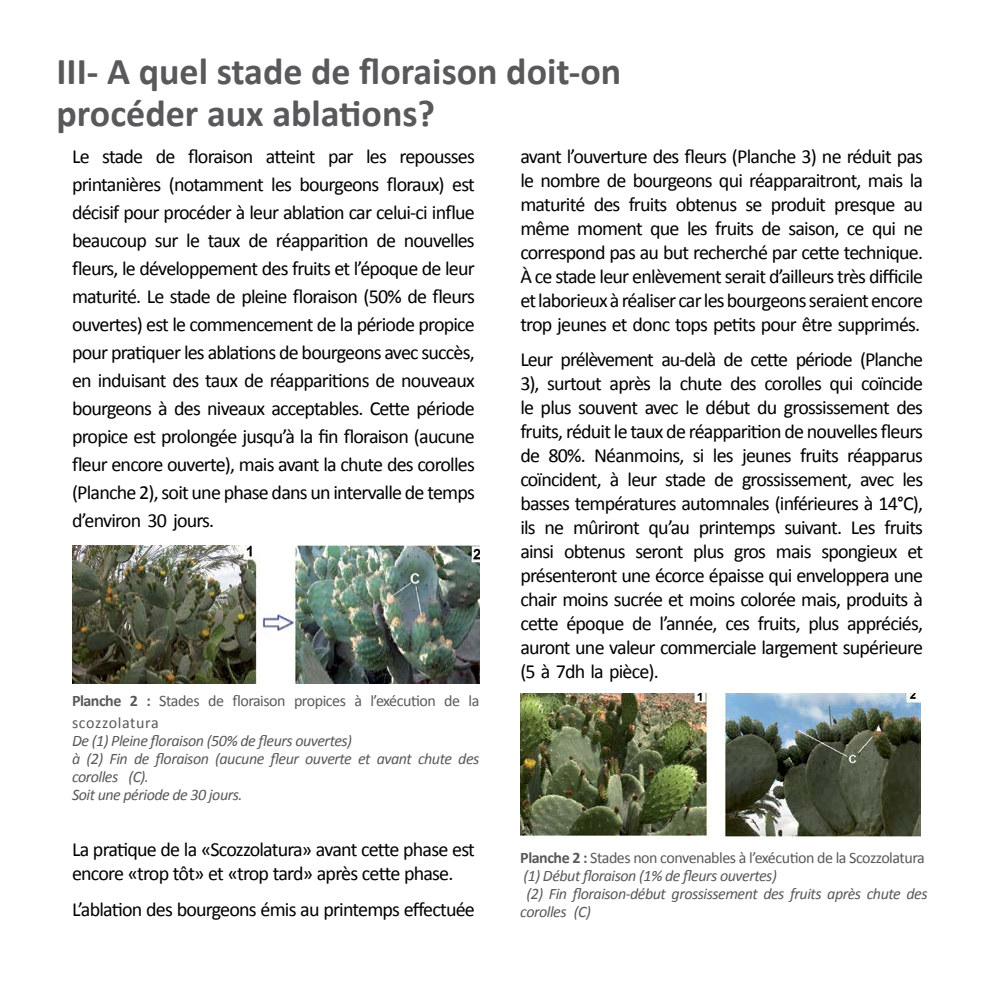
<style>
.page{position:relative;width:993px;height:993px;background:#fff}
.page>*{position:absolute;margin:0;border:0;box-sizing:border-box;transform-origin:0 0}
.t1{font:700 38px/42px "Calibri";color:#58595b}
.t2{font:20px/24px "Calibri";letter-spacing:-.04em;color:#000;text-align:justify}
.t3{font:italic 16px/18px "Calibri";letter-spacing:-.03em;color:#58595b}
.t4{font:16px/22px "Calibri";letter-spacing:-.03em;color:#58595b}
.s1{font-weight:700}
</style>
<div class="page">
<img style="left:72px;top:545px;width:407px;height:138px">
<img style="left:520px;top:693px;width:400px;height:145px">
<h1 class="t1" style="left:56px;top:48px;width:566px">III- A quel stade de floraison doit-on procéder aux ablations?</h1>
<p class="t2" style="left:72px;top:142px;width:404px;line-height:28px">Le stade de floraison atteint par les repousses printanières (notamment les bourgeons floraux) est décisif pour procéder à leur ablation car celui-ci influe beaucoup sur le taux de réapparition de nouvelles fleurs, le développement des fruits et l’époque de leur maturité. Le stade de pleine floraison (50% de fleurs ouvertes) est le commencement de la période propice pour pratiquer les ablations de bourgeons avec succès, en induisant des taux de réapparitions de nouveaux bourgeons à des niveaux acceptables. Cette période propice est prolongée jusqu’à la fin floraison (aucune fleur encore ouverte), mais avant la chute des corolles (Planche 2), soit une phase dans un intervalle de temps d’environ 30 jours.</p>
<p class="t4" style="left:72px;top:689px;width:408px"><span class="s1">Planche 2 :</span> Stades de floraison propices à l’exécution de la scozzolatura</p>
<p class="t3" style="left:72px;top:730px;width:409px">De (1) Pleine floraison (50% de fleurs ouvertes)<br>à (2) Fin de floraison (aucune fleur ouverte et avant chute des corolles (C).<br>Soit une période de 30 jours.</p>
<p class="t2" style="left:72px;top:837px;width:404px">La pratique de la «Scozzolatura» avant cette phase est encore «trop tôt» et «trop tard» après cette phase.</p>
<p class="t2" style="left:72px;top:896px;width:404px">L’ablation des bourgeons émis au printemps effectuée</p>
<p class="t2" style="left:520px;top:144px;width:404px">avant l’ouverture des fleurs (Planche 3) ne réduit pas le nombre de bourgeons qui réapparaitront, mais la maturité des fruits obtenus se produit presque au même moment que les fruits de saison, ce qui ne correspond pas au but recherché par cette technique.<br>À ce stade leur enlèvement serait d’ailleurs très difficile et laborieux à réaliser car les bourgeons seraient encore trop jeunes et donc tops petits pour être supprimés.</p>
<p class="t2" style="left:520px;top:347px;width:404px">Leur prélèvement au-delà de cette période (Planche 3), surtout après la chute des corolles qui coïncide le plus souvent avec le début du grossissement des fruits, réduit le taux de réapparition de nouvelles fleurs de 80%. Néanmoins, si les jeunes fruits réapparus coïncident, à leur stade de grossissement, avec les basses températures automnales (inférieures à 14°C), ils ne mûriront qu’au printemps suivant. Les fruits ainsi obtenus seront plus gros mais spongieux et présenteront une écorce épaisse qui enveloppera une chair moins sucrée et moins colorée mais, produits à cette époque de l’année, ces fruits, plus appréciés, auront une valeur commerciale largement supérieure (5 à 7dh la pièce).</p>
<p class="t4" style="left:520px;top:846px;width:406px"><span class="s1">Planche 2 :</span> Stades non convenables à l’exécution de la Scozzolatura</p>
<p class="t3" style="left:523px;top:865px;width:255px">(1) Début floraison (1% de fleurs ouvertes)</p>
<p class="t3" style="left:526px;top:883px;width:402px">(2) Fin floraison-début grossissement des fruits après chute des</p>
<p class="t3" style="left:520px;top:901px;width:72px">corolles (C)</p>
</div>
